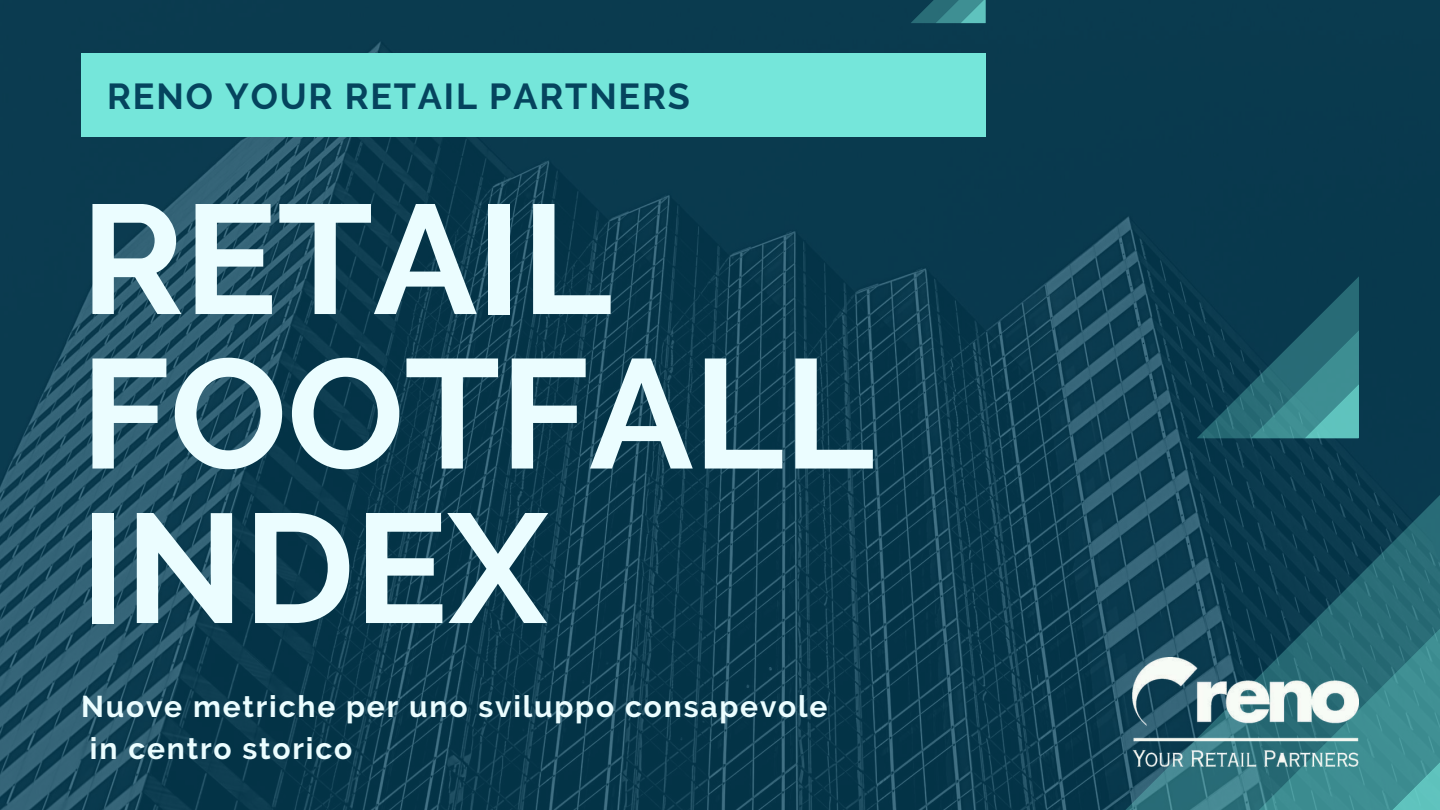
<style>
.page{position:relative;width:1440px;height:810px;background:#fff}
.page>*{position:absolute;margin:0;border:0;box-sizing:border-box;transform-origin:0 0}
.t1{font:700 155px/154.5px "Raleway";color:#ebfdff}
.t2{font:700 36px "Raleway";letter-spacing:.05em;color:#05445e}
.t3{font:700 30px/42px "Raleway";letter-spacing:.06em;color:#ebfdff}
</style>
<div class="page">
<img style="left:0;top:0;width:1440px;height:810px">
<svg style="left:1078px;top:457px;width:362px;height:353px;background:#144558"></svg>
<svg style="left:1210px;top:590px;width:230px;height:220px;background:#286a74"></svg>
<svg style="left:1344px;top:724px;width:96px;height:86px;background:#439698"></svg>
<svg style="left:1197px;top:276px;width:162px;height:162px;background:#1e5b68"></svg>
<div style="left:81px;top:53px;width:905px;height:84px;background:#75e6da"></div>
<svg style="left:911px;top:0;width:75px;height:23px;background:#347f86"></svg>
<img style="left:1133px;top:658px;width:226px;height:108px">
<p class="t2" style="left:107px;top:75px;width:584px">RENO YOUR RETAIL PARTNERS</p>
<h1 class="t1" style="left:81px;top:182px;width:795px">RETAIL<br>FOOTFALL<br>INDEX</h1>
<p class="t3" style="left:81px;top:685px;width:748px">Nuove metriche per uno sviluppo consapevole in centro storico</p>
</div>
